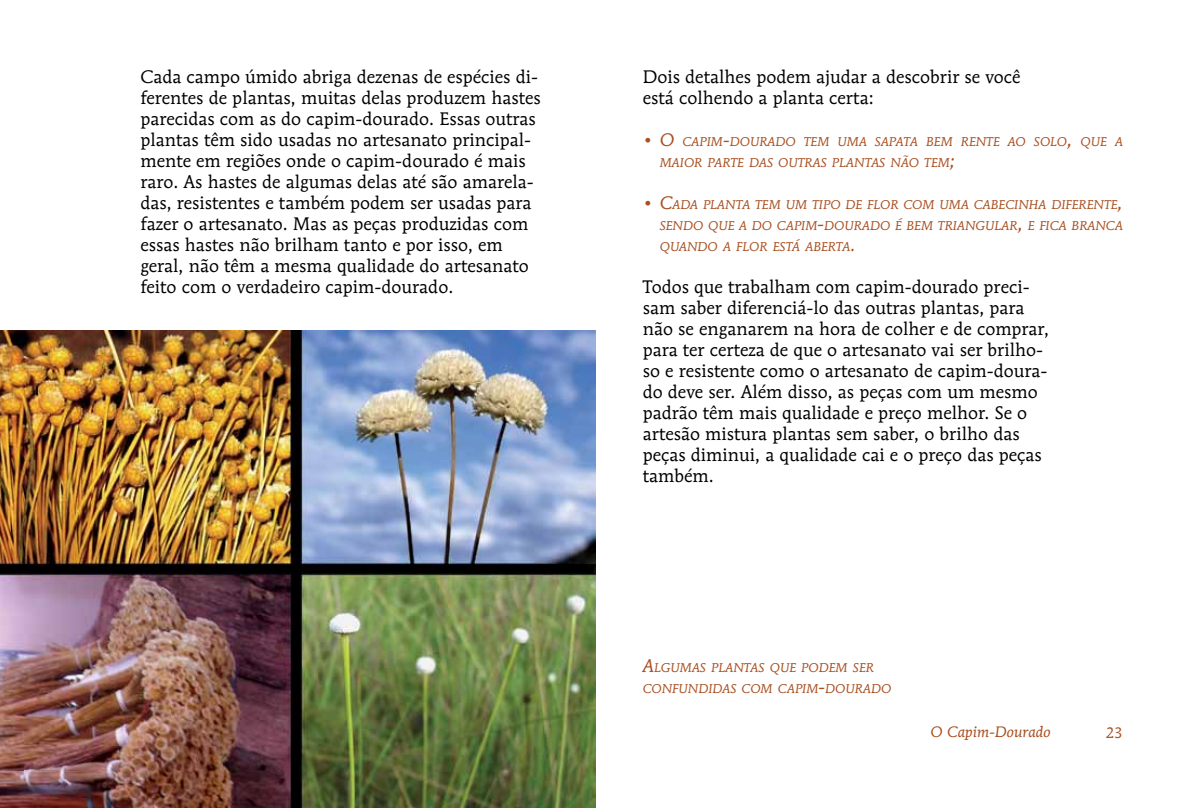
<style>
.page{position:relative;width:1191px;height:808px;background:#fff}
.page>*{position:absolute;margin:0;border:0;box-sizing:border-box;transform-origin:0 0}
.t1{font:18px/21px "Mendoza Roman Std";color:#000}
.t2{font:italic 18px "Mendoza Roman Std";color:#a95021}
.t3{font:italic 15px "Mendoza Roman Std";color:#a95021}
.t4{font:15px "Mendoza Roman Std";color:#a95021}
.t5{font:italic 12.6px "Mendoza Roman Std";color:#a95021}
.s1{font-size:18px}
</style>
<div class="page">
<img style="left:0;top:331px;width:595px;height:477px">
<p class="t1" style="left:140px;top:66px;width:402px">Cada campo úmido abriga dezenas de espécies di&shy;ferentes de plantas, muitas delas produzem hastes parecidas com as do capim-dourado. Essas outras plantas têm sido usadas no artesanato principal&shy;mente em regiões onde o capim-dourado é mais raro. As hastes de algumas delas até são amarela&shy;das, resistentes e também podem ser usadas para fazer o artesanato. Mas as peças produzidas com essas hastes não brilham tanto e por isso, em geral, não têm a mesma qualidade do artesanato feito com o verdadeiro capim-dourado.</p>
<p class="t1" style="left:642px;top:66px;width:379px">Dois detalhes podem ajudar a descobrir se você está colhendo a planta certa:</p>
<p class="t5" style="left:642px;top:134px;width:49px"><span class="s1">• O</span> CAPIM</p>
<p class="t5" style="left:723px;top:134px;width:17px"><span class="s1">-</span>DOURADO</p>
<p class="t5" style="left:804px;top:134px;width:10px">TEM</p>
<p class="t5" style="left:837px;top:134px;width:11px">UMA</p>
<p class="t5" style="left:875px;top:134px;width:9px">SAPATA</p>
<p class="t5" style="left:926px;top:134px;width:10px">BEM</p>
<p class="t5" style="left:961px;top:134px;width:9px">RENTE</p>
<p class="t5" style="left:1008px;top:134px;width:11px">AO</p>
<p class="t5" style="left:1034px;top:134px;width:10px">SOLO</p>
<p class="t5" style="left:1067px;top:134px;width:33px"><span class="s1">,</span> QUE</p>
<p class="t5" style="left:1115px;top:134px;width:10px">A</p>
<p class="t5" style="left:659px;top:155px;width:10px">MAIOR</p>
<p class="t5" style="left:707px;top:155px;width:9px">PARTE</p>
<p class="t5" style="left:749px;top:155px;width:9px">DAS</p>
<p class="t5" style="left:778px;top:155px;width:9px">OUTRAS</p>
<p class="t5" style="left:832px;top:155px;width:9px">PLANTAS</p>
<p class="t5" style="left:890px;top:155px;width:66px">NÃO TEM<span class="s1">;</span></p>
<p class="t5" style="left:642px;top:197px;width:40px"><span class="s1">• C</span>ADA</p>
<p class="t5" style="left:703px;top:197px;width:9px">PLANTA</p>
<p class="t5" style="left:755px;top:197px;width:10px">TEM</p>
<p class="t5" style="left:785px;top:197px;width:12px">UM</p>
<p class="t5" style="left:812px;top:197px;width:8px">TIPO</p>
<p class="t5" style="left:845px;top:197px;width:31px">DE FLOR</p>
<p class="t5" style="left:903px;top:197px;width:12px">COM</p>
<p class="t5" style="left:939px;top:197px;width:11px">UMA</p>
<p class="t5" style="left:973px;top:197px;width:9px">CABECIN</p>
<p class="t5" style="left:1029px;top:197px;width:31px">HA DIFERENTE</p>
<p class="t2" style="left:1117px;top:191px;width:7px">,</p>
<p class="t5" style="left:659px;top:218px;width:10px">SENDO</p>
<p class="t5" style="left:708px;top:218px;width:78px">QUE ADO CAPIM</p>
<p class="t5" style="left:817px;top:218px;width:17px"><span class="s1">-</span>DOURADO</p>
<p class="t5" style="left:895px;top:218px;width:22px">É BEM</p>
<p class="t5" style="left:938px;top:218px;width:9px">TRIAN</p>
<p class="t5" style="left:975px;top:218px;width:19px">GULAR</p>
<p class="t5" style="left:1017px;top:218px;width:30px"><span class="s1">,</span> E FICA</p>
<p class="t5" style="left:1071px;top:218px;width:10px">BRANCA</p>
<p class="t5" style="left:659px;top:239px;width:21px">QUANDO</p>
<p class="t5" style="left:723px;top:239px;width:22px">A FLOR</p>
<p class="t5" style="left:772px;top:239px;width:8px">ESTÁ</p>
<p class="t5" style="left:805px;top:239px;width:9px">ABERTA</p>
<p class="t2" style="left:850px;top:233px;width:7px">.</p>
<p class="t1" style="left:642px;top:276px;width:408px">Todos que trabalham com capim-dourado preci&shy;sam saber diferenciá-lo das outras plantas, para não se enganarem na hora de colher e de comprar, para ter certeza de que o artesanato vai ser brilho&shy;so e resistente como o artesanato de capim-doura&shy;do deve ser. Além disso, as peças com um mesmo padrão têm mais qualidade e preço melhor. Se o artesão mistura plantas sem saber, o brilho das peças diminui, a qualidade cai e o preço das peças também.</p>
<p class="t5" style="left:642px;top:660px;width:38px"><span class="s1">A</span>LGUMAS</p>
<p class="t5" style="left:711px;top:660px;width:9px">PLANTAS</p>
<p class="t5" style="left:769px;top:660px;width:42px">QUE PODEM</p>
<p class="t5" style="left:853px;top:660px;width:8px">SER</p>
<p class="t5" style="left:642px;top:681px;width:10px">CONFUNDIDAS</p>
<p class="t5" style="left:741px;top:681px;width:12px">COM</p>
<p class="t5" style="left:778px;top:681px;width:9px">CAPIM</p>
<p class="t5" style="left:818px;top:681px;width:17px"><span class="s1">-</span>DOURADO</p>
<p class="t3" style="left:930px;top:722px;width:121px">O Capim-Dourado</p>
<p class="t4" style="left:1105px;top:724px;width:19px">23</p>
</div>
